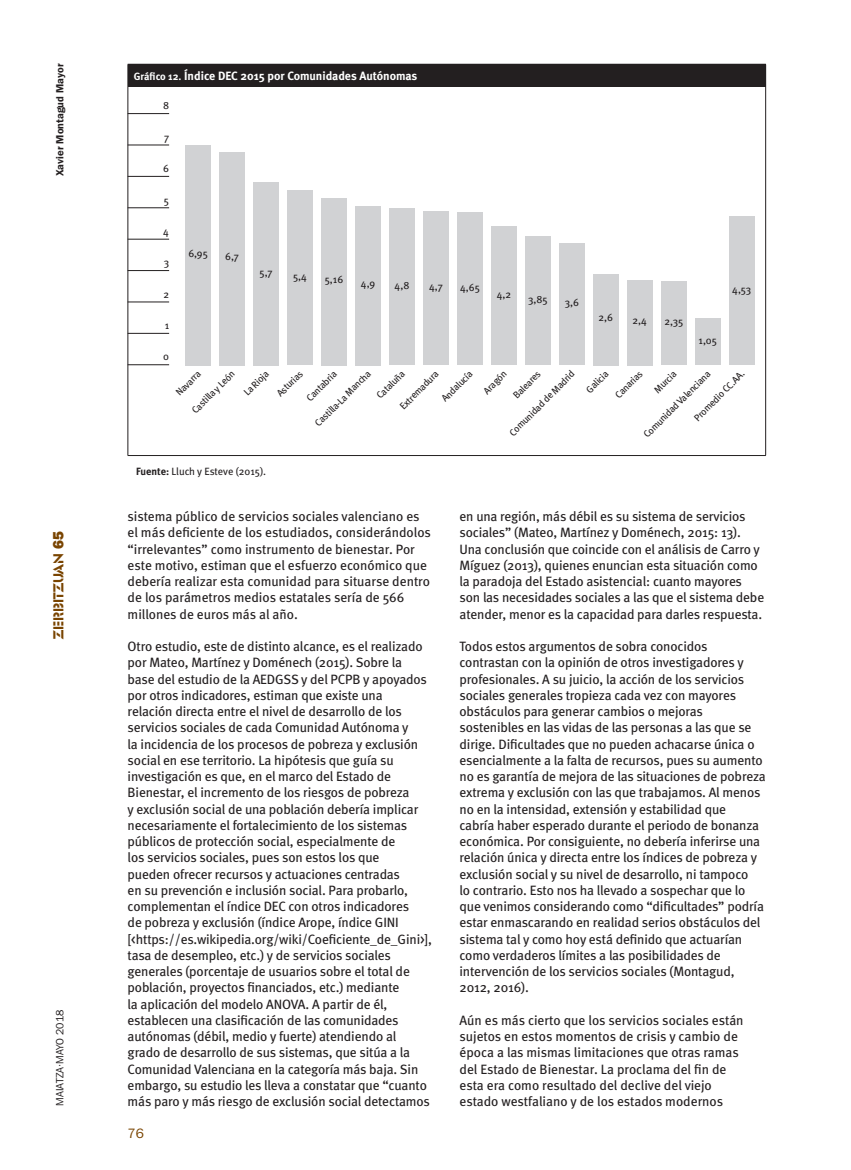
<style>
.page{position:relative;width:851px;height:1170px;background:#fff}
.page>*{position:absolute;margin:0;border:0;box-sizing:border-box;transform-origin:0 0}
.t1{font:15px "Glaser Ste D";color:#794400}
.Texto{font:13.5px/16.2px "Meta";letter-spacing:-.01em;color:#231f20}
.t2{font:13.5px "Franklin Gothic IT Cby BT";color:#794400}
.GrafTIT{font:700 12px "Meta";color:#fff}
.GrafTXT{font:10.5px "Meta";color:#231f20}
.GrafFuente{font:10.5px "Meta";color:#231f20}
.t3{font:600 10.5px "Franklin Gothic";color:#231f20}
.t4{font:10.5px "Franklin Gothic IT Cby BT";color:#231f20}
.GrafTXT-2{font:9.75px "Meta";color:#231f20}
.s1{font-family:"Franklin Gothic";font-weight:800}
.s2{font-size:10.5px}
.s3{font-weight:700}
</style>
<div class="page">
<div style="left:128px;top:64px;width:637px;height:23px;background:#231f20"></div>
<svg style="left:765px;top:64px;width:1px;height:23px"></svg>
<hr style="left:128px;top:87px;width:1px;height:368px;background:#231f20">
<hr style="left:765px;top:87px;width:1px;height:368px;background:#231f20">
<hr style="left:128px;top:455px;width:637px;height:1px;background:#231f20">
<hr style="left:128px;top:207px;width:41px;height:1px;background:#231f20">
<hr style="left:128px;top:270px;width:41px;height:1px;background:#231f20">
<hr style="left:128px;top:239px;width:41px;height:1px;background:#231f20">
<hr style="left:128px;top:302px;width:41px;height:1px;background:#231f20">
<hr style="left:128px;top:333px;width:41px;height:1px;background:#231f20">
<hr style="left:128px;top:364px;width:41px;height:1px;background:#231f20">
<hr style="left:128px;top:176px;width:41px;height:1px;background:#231f20">
<hr style="left:128px;top:145px;width:41px;height:1px;background:#231f20">
<hr style="left:128px;top:113px;width:41px;height:1px;background:#231f20">
<div style="left:185px;top:145px;width:26px;height:220px;background:#d1d2d4"></div>
<div style="left:287px;top:190px;width:26px;height:175px;background:#d1d2d4"></div>
<div style="left:389px;top:208px;width:25px;height:157px;background:#d1d2d4"></div>
<div style="left:491px;top:226px;width:25px;height:139px;background:#d1d2d4"></div>
<div style="left:219px;top:152px;width:26px;height:213px;background:#d1d2d4"></div>
<div style="left:321px;top:198px;width:26px;height:167px;background:#d1d2d4"></div>
<div style="left:423px;top:211px;width:25px;height:154px;background:#d1d2d4"></div>
<div style="left:525px;top:236px;width:25px;height:129px;background:#d1d2d4"></div>
<div style="left:253px;top:182px;width:26px;height:183px;background:#d1d2d4"></div>
<div style="left:355px;top:206px;width:25px;height:159px;background:#d1d2d4"></div>
<div style="left:457px;top:213px;width:25px;height:152px;background:#d1d2d4"></div>
<div style="left:559px;top:244px;width:25px;height:121px;background:#d1d2d4"></div>
<div style="left:593px;top:274px;width:25px;height:91px;background:#d1d2d4"></div>
<div style="left:627px;top:280px;width:25px;height:85px;background:#d1d2d4"></div>
<div style="left:661px;top:281px;width:25px;height:84px;background:#d1d2d4"></div>
<div style="left:695px;top:318px;width:25px;height:47px;background:#d1d2d4"></div>
<div style="left:729px;top:216px;width:25px;height:149px;background:#d1d2d4"></div>
<p class="t3" style="left:54px;top:176px;width:114px;rotate:-90deg">Xavier Montagud Mayor</p>
<p class="t1" style="left:50px;top:639px;width:110px;rotate:-90deg">ZERBITZUAN <span class="s1">65</span></p>
<p class="t4" style="left:53px;top:1105px;width:97px;rotate:-90deg">MAIATZA·MAYO 2018</p>
<p class="GrafTIT" style="left:134px;top:69px;width:285px"><span class="s2">Gráfico 12.</span> Índice DEC 2015 por Comunidades Autónomas</p>
<p class="GrafTXT" style="left:163px;top:99px;width:8px">8</p>
<p class="GrafTXT" style="left:164px;top:131px;width:7px">7</p>
<p class="GrafTXT" style="left:163px;top:162px;width:7px">6</p>
<p class="GrafTXT" style="left:164px;top:194px;width:7px">5</p>
<p class="GrafTXT" style="left:163px;top:225px;width:7px">4</p>
<p class="GrafTXT" style="left:164px;top:256px;width:7px">3</p>
<p class="GrafTXT" style="left:188px;top:247px;width:21px">6,95</p>
<p class="GrafTXT" style="left:225px;top:250px;width:15px">6,7</p>
<p class="GrafTXT" style="left:163px;top:288px;width:7px">2</p>
<p class="GrafTXT" style="left:165px;top:319px;width:6px">1</p>
<p class="GrafTXT" style="left:163px;top:350px;width:7px">0</p>
<p class="GrafTXT-2" style="left:173px;top:390px;width:32px;rotate:-45deg">Navarra</p>
<p class="GrafTXT-2" style="left:189px;top:408px;width:58px;rotate:-45deg">Castilla y León</p>
<p class="GrafTXT" style="left:259px;top:266px;width:14px">5,7</p>
<p class="GrafTXT" style="left:293px;top:270px;width:15px">5,4</p>
<p class="GrafTXT" style="left:325px;top:273px;width:20px">5,16</p>
<p class="GrafTXT" style="left:361px;top:277px;width:16px">4,9</p>
<p class="GrafTXT" style="left:394px;top:279px;width:16px">4,8</p>
<p class="GrafTXT" style="left:429px;top:280px;width:15px">4,7</p>
<p class="GrafTXT" style="left:460px;top:281px;width:21px">4,65</p>
<p class="GrafTXT" style="left:496px;top:288px;width:16px">4,2</p>
<p class="GrafTXT" style="left:528px;top:293px;width:21px">3,85</p>
<p class="GrafTXT" style="left:564px;top:296px;width:16px">3,6</p>
<p class="GrafTXT" style="left:598px;top:311px;width:16px">2,6</p>
<p class="GrafTXT" style="left:632px;top:314px;width:16px">2,4</p>
<p class="GrafTXT" style="left:664px;top:315px;width:20px">2,35</p>
<p class="GrafTXT" style="left:732px;top:283px;width:20px">4,53</p>
<p class="GrafTXT-2" style="left:274px;top:391px;width:34px;rotate:-45deg">Asturias</p>
<p class="GrafTXT-2" style="left:374px;top:393px;width:37px;rotate:-45deg">Cataluña</p>
<p class="GrafTXT-2" style="left:241px;top:390px;width:32px;rotate:-45deg">La Rioja</p>
<p class="GrafTXT-2" style="left:304px;top:395px;width:40px;rotate:-45deg">Cantabria</p>
<p class="GrafTXT-2" style="left:312px;top:420px;width:76px;rotate:-45deg">Castilla-La Mancha</p>
<p class="GrafTXT-2" style="left:439px;top:396px;width:41px;rotate:-45deg">Andalucía</p>
<p class="GrafTXT-2" style="left:397px;top:403px;width:52px;rotate:-45deg">Extremadura</p>
<p class="GrafTXT-2" style="left:507px;top:430px;width:89px;rotate:-45deg">Comunidad de Madrid</p>
<p class="GrafTXT-2" style="left:510px;top:392px;width:36px;rotate:-45deg">Baleares</p>
<p class="GrafTXT-2" style="left:481px;top:388px;width:30px;rotate:-45deg">Aragón</p>
<p class="GrafTXT" style="left:698px;top:334px;width:20px">1,05</p>
<p class="GrafTXT-2" style="left:691px;top:415px;width:68px;rotate:-45deg">Promedio CC.AA.</p>
<p class="GrafTXT-2" style="left:612px;top:392px;width:36px;rotate:-45deg">Canarias</p>
<p class="GrafTXT-2" style="left:641px;top:432px;width:92px;rotate:-45deg">Comunidad Valenciana</p>
<p class="GrafTXT-2" style="left:583px;top:387px;width:29px;rotate:-45deg">Galicia</p>
<p class="GrafTXT-2" style="left:651px;top:387px;width:29px;rotate:-45deg">Murcia</p>
<p class="GrafFuente" style="left:136px;top:465px;width:131px"><span class="s3">Fuente:</span> Lluch y Esteve (2015).</p>
<p class="Texto" style="left:128px;top:508px;width:305px">sistema público de servicios sociales valenciano es el más deficiente de los estudiados, considerándolos “irrelevantes” como instrumento de bienestar. Por este motivo, estiman que el esfuerzo económico que debería realizar esta comunidad para situarse dentro de los parámetros medios estatales sería de 566 millones de euros más al año.</p>
<p class="Texto" style="left:128px;top:638px;width:306px">Otro estudio, este de distinto alcance, es el realizado por Mateo, Martínez y Doménech (2015). Sobre la base del estudio de la AEDGSS y del PCPB y apoyados por otros indicadores, estiman que existe una<br>relación directa entre el nivel de desarrollo de los servicios sociales de cada Comunidad Autónoma y<br>la incidencia de los procesos de pobreza y exclusión social en ese territorio. La hipótesis que guía su investigación es que, en el marco del Estado de Bienestar, el incremento de los riesgos de pobreza<br>y exclusión social de una población debería implicar necesariamente el fortalecimiento de los sistemas públicos de protección social, especialmente de<br>los servicios sociales, pues son estos los que<br>pueden ofrecer recursos y actuaciones centradas<br>en su prevención e inclusión social. Para probarlo, complementan el índice DEC con otros indicadores<br>de pobreza y exclusión (índice Arope, índice GINI [&lt;https://es.wikipedia.org/wiki/Coeficiente_de_Gini&gt;], tasa de desempleo, etc.) y de servicios sociales generales (porcentaje de usuarios sobre el total de población, proyectos financiados, etc.) mediante<br>la aplicación del modelo ANOVA. A partir de él, establecen una clasificación de las comunidades autónomas (débil, medio y fuerte) atendiendo al grado de desarrollo de sus sistemas, que sitúa a la Comunidad Valenciana en la categoría más baja. Sin embargo, su estudio les lleva a constatar que “cuanto más paro y más riesgo de exclusión social detectamos</p>
<p class="t2" style="left:128px;top:1125px;width:18px">76</p>
<p class="Texto" style="left:459px;top:508px;width:306px">en una región, más débil es su sistema de servicios sociales” (Mateo, Martínez y Doménech, 2015: 13).<br>Una conclusión que coincide con el análisis de Carro y Míguez (2013), quienes enuncian esta situación como la paradoja del Estado asistencial: cuanto mayores son las necesidades sociales a las que el sistema debe atender, menor es la capacidad para darles respuesta.</p>
<p class="Texto" style="left:459px;top:638px;width:308px">Todos estos argumentos de sobra conocidos contrastan con la opinión de otros investigadores y profesionales. A su juicio, la acción de los servicios sociales generales tropieza cada vez con mayores obstáculos para generar cambios o mejoras sostenibles en las vidas de las personas a las que se dirige. Dificultades que no pueden achacarse única o esencialmente a la falta de recursos, pues su aumento no es garantía de mejora de las situaciones de pobreza extrema y exclusión con las que trabajamos. Al menos no en la intensidad, extensión y estabilidad que<br>cabría haber esperado durante el periodo de bonanza económica. Por consiguiente, no debería inferirse una relación única y directa entre los índices de pobreza y exclusión social y su nivel de desarrollo, ni tampoco<br>lo contrario. Esto nos ha llevado a sospechar que lo que venimos considerando como “dificultades” podría estar enmascarando en realidad serios obstáculos del sistema tal y como hoy está definido que actuarían como verdaderos límites a las posibilidades de intervención de los servicios sociales (Montagud, 2012, 2016).</p>
<p class="Texto" style="left:459px;top:1011px;width:285px">Aún es más cierto que los servicios sociales están sujetos en estos momentos de crisis y cambio de época a las mismas limitaciones que otras ramas del Estado de Bienestar. La proclama del fin de esta era como resultado del declive del viejo estado westfaliano y de los estados modernos</p>
</div>
